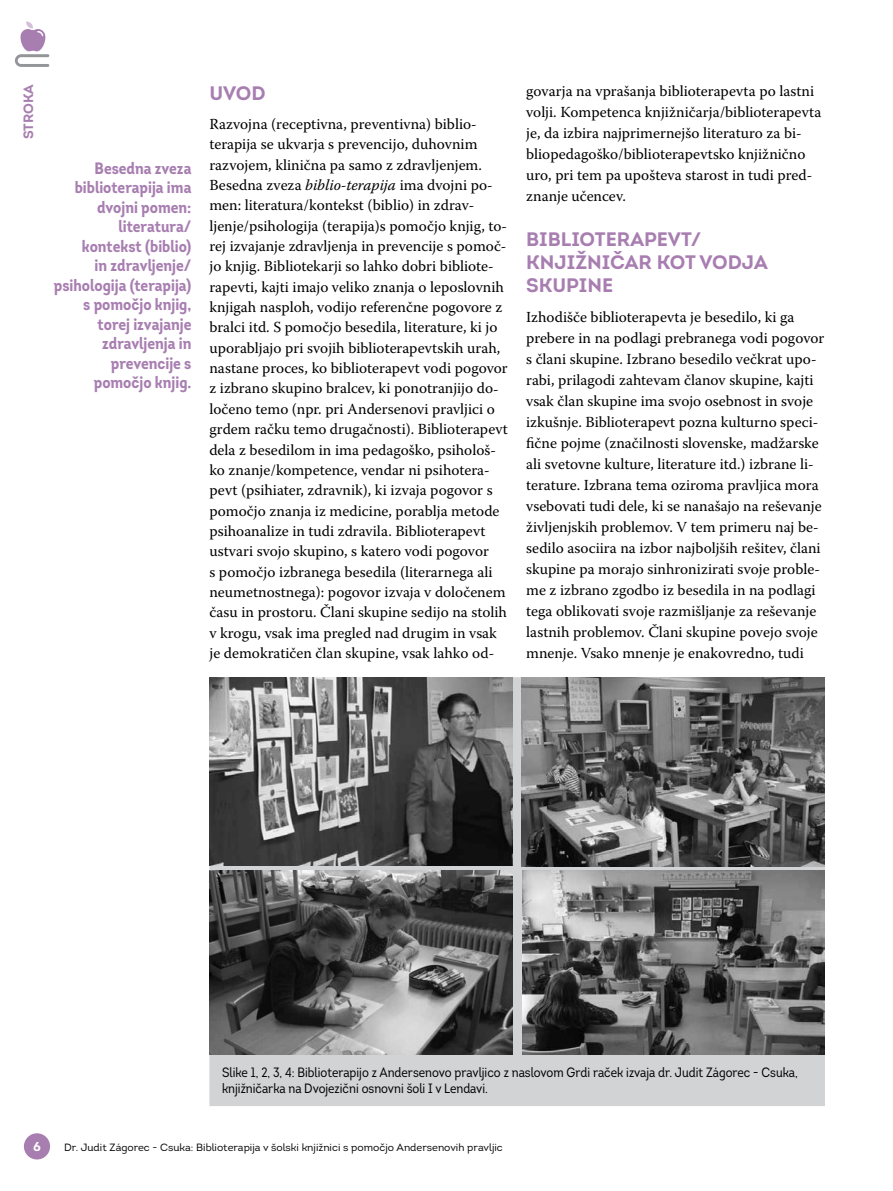
<style>
.page{position:relative;width:893px;height:1191px;background:#fff}
.page>*{position:absolute;margin:0;border:0;box-sizing:border-box;transform-origin:0 0}
.t1{font:700 19.5px/23.2px "Intro";color:#a87eb1}
.t2{font:700 16.5px/19.5px "Intro Cond";color:#a87eb1;text-align:right}
.t3{font:15.3px/20.4px "Warnock Pro";color:#000}
.t4{font:13.5px/16.5px "Intro Cond";color:#000}
.t5{font:700 13.5px "Intro";color:#a87eb1}
.t6{font:700 12.75px "Intro";color:#fff}
.t7{font:10.5px "Intro";color:#000}
.s1{font-style:italic}
</style>
<div class="page">
<div style="left:209px;top:677px;width:616px;height:429px;background:#d1d3d4"></div>
<img style="left:209px;top:677px;width:303px;height:188px">
<img style="left:522px;top:677px;width:303px;height:189px">
<img style="left:209px;top:870px;width:303px;height:184px">
<img style="left:522px;top:870px;width:303px;height:184px">
<div style="left:24px;top:1133px;width:26px;height:26px;background:#a87eb1;border-radius:50%"></div>
<svg style="left:15px;top:22px;width:34px;height:45px"></svg>
<p class="t5" style="left:20px;top:139px;width:57px;rotate:-90deg">STROKA</p>
<p class="t2" style="left:54px;top:158px;width:139px">Besedna zveza biblioterapija ima dvojni pomen: literatura/<br>kontekst (biblio)<br>in zdravljenje/ psihologija (terapija) s pomočjo knjig, torej izvajanje zdravljenja in prevencije s pomočjo knjig.</p>
<p class="t1" style="left:209px;top:81px;width:29px">UVOD</p>
<p class="t3" style="left:209px;top:113px;width:300px">Razvojna (receptivna, preventivna) biblio&shy;terapija se ukvarja s prevencijo, duhovnim razvojem, klinična pa samo z zdravljenjem.<br>Besedna zveza <span class="s1">biblio-terapija</span> ima dvojni po&shy;men: literatura/kontekst (biblio) in zdrav&shy;ljenje/psihologija (terapija)s pomočjo knjig, to&shy;rej izvajanje zdravljenja in prevencije s pomoč&shy;jo knjig. Bibliotekarji so lahko dobri bibliote&shy;rapevti, kajti imajo veliko znanja o leposlovnih knjigah nasploh, vodijo referenčne pogovore z bralci itd. S pomočjo besedila, literature, ki jo uporabljajo pri svojih biblioterapevtskih urah, nastane proces, ko biblioterapevt vodi pogovor z izbrano skupino bralcev, ki ponotranjijo do&shy;ločeno temo (npr. pri Andersenovi pravljici o grdem račku temo drugačnosti). Biblioterapevt dela z besedilom in ima pedagoško, psihološ&shy;ko znanje/kompetence, vendar ni psihotera&shy;pevt (psihiater, zdravnik), ki izvaja pogovor s pomočjo znanja iz medicine, porablja metode psihoanalize in tudi zdravila. Biblioterapevt ustvari svojo skupino, s katero vodi pogovor<br>s pomočjo izbranega besedila (literarnega ali neumetnostnega): pogovor izvaja v določenem času in prostoru. Člani skupine sedijo na stolih v krogu, vsak ima pregled nad drugim in vsak je demokratičen član skupine, vsak lahko od-</p>
<p class="t3" style="left:526px;top:81px;width:297px;line-height:21px">govarja na vprašanja biblioterapevta po lastni volji. Kompetenca knjižničarja/biblioterapevta je, da izbira najprimernejšo literaturo za bi&shy;bliopedagoško/biblioterapevtsko knjižnično uro, pri tem pa upošteva starost in tudi pred&shy;znanje učencev.</p>
<p class="t1" style="left:526px;top:227px;width:105px">BIBLIOTERAP</p>
<p class="t1" style="left:526px;top:227px;width:177px;text-indent:131px">EVT/<br>KNJIŽNIČAR KOT</p>
<p class="t1" style="left:699px;top:251px;width:15px">VOD</p>
<p class="t1" style="left:742px;top:251px;width:24px">JA</p>
<p class="t1" style="left:526px;top:274px;width:14px">SKUPIN</p>
<p class="t1" style="left:602px;top:274px;width:13px">E</p>
<p class="t3" style="left:526px;top:306px;width:300px;line-height:21px">Izhodišče biblioterapevta je besedilo, ki ga prebere in na podlagi prebranega vodi pogovor s člani skupine. Izbrano besedilo večkrat upo&shy;rabi, prilagodi zahtevam članov skupine, kajti vsak član skupine ima svojo osebnost in svoje izkušnje. Biblioterapevt pozna kulturno speci&shy;fične pojme (značilnosti slovenske, madžarske ali svetovne kulture, literature itd.) izbrane li&shy;terature. Izbrana tema oziroma pravljica mora vsebovati tudi dele, ki se nanašajo na reševanje življenjskih problemov. V tem primeru naj be&shy;sedilo asociira na izbor najboljših rešitev, člani skupine pa morajo sinhronizirati svoje proble&shy;me z izbrano zgodbo iz besedila in na podlagi tega oblikovati svoje razmišljanje za reševanje lastnih problemov. Člani skupine povejo svoje mnenje. Vsako mnenje je enakovredno, tudi</p>
<p class="t6" style="left:33px;top:1137px;width:9px">6</p>
<p class="t4" style="left:222px;top:1064px;width:577px">Slike 1, 2, 3, 4: Biblioterapijo z Andersenovo pravljico z naslovom Grdi raček izvaja dr. Judit Zágorec - Csuka, knjižničarka na Dvojezični osnovni šoli I v Lendavi.</p>
<p class="t7" style="left:64px;top:1140px;width:440px">Dr. Judit Zágorec - Csuka: Biblioterapija v šolski knjižnici s pomočjo Andersenovih pravljic</p>
</div>
